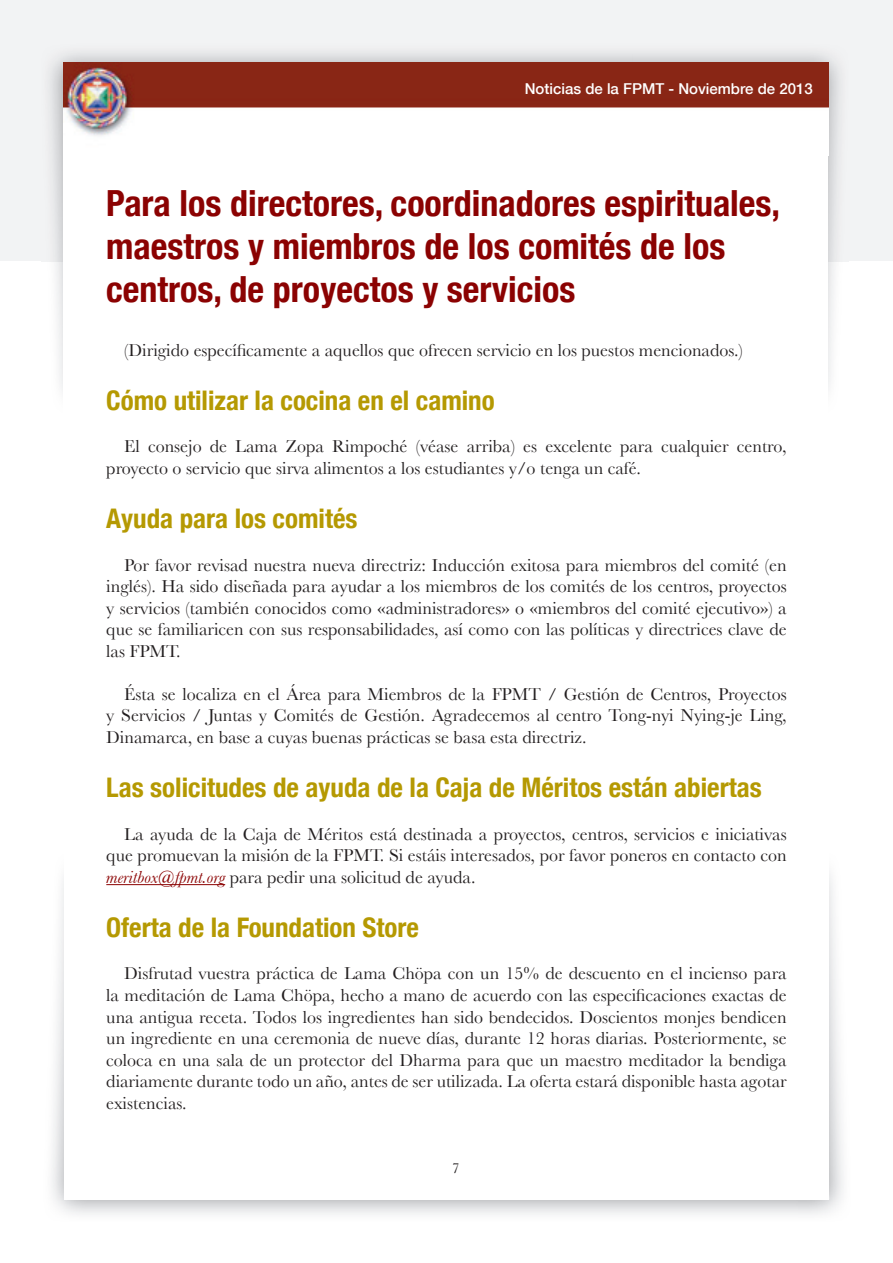
<style>
.page{position:relative;width:893px;height:1263px;background:#fff}
.page>*{position:absolute;margin:0;border:0;box-sizing:border-box;transform-origin:0 0}
.Text_title_no_rule_a{font:700 condensed 36px/43.2px "Helvetica Neue";color:#8b0202}
.Text_title_sub1{font:700 condensed 27px "Helvetica Neue";color:#b59902}
.t1{font:18px/21.6px "Baskerville";color:#231f20;text-align:justify}
.t2{font:500 15px "Helvetica Neue";color:#fff}
.t3{font:15px "Baskerville";color:#231f20}
.s1{font-style:italic;color:#8b0202}
</style>
<div class="page">
<div style="left:0;top:0;width:893px;height:261px;background:#f2f3f4"></div>
<img style="left:41px;top:53px;width:807px;height:338px">
<div style="left:63px;top:64px;width:765px;height:418px;background:#fff"></div>
<img style="left:63px;top:62px;width:765px;height:74px">
<hr style="left:106px;top:884px;width:119px;height:1px;background:#8b0202">
<p class="t2" style="left:525px;top:80px;width:289px">Noticias de la FPMT - Noviembre de 2013</p>
<p class="Text_title_no_rule_a" style="left:106px;top:181px;width:675px">Para los directores, coordinadores espirituales, maestros y miembros de los comités de los centros, de proyectos y servicios</p>
<p class="t1" style="left:124px;top:339px;width:620px">(Dirigido específicamente a aquellos que ofrecen servicio en los puestos mencionados.)</p>
<p class="Text_title_sub1" style="left:106px;top:384px;width:390px">Cómo utilizar la cocina en el camino</p>
<p class="t1" style="left:106px;top:436px;width:682px;text-indent:18px">El consejo de Lama Zopa Rimpoché (véase arriba) es excelente para cualquier centro, proyecto o servicio que sirva alimentos a los estudiantes y/o tenga un café.</p>
<p class="Text_title_sub1" style="left:106px;top:502px;width:253px">Ayuda para los comités</p>
<p class="t1" style="left:106px;top:554px;width:682px;text-indent:18px">Por favor revisad nuestra nueva directriz: Inducción exitosa para miembros del comité (en inglés). Ha sido diseñada para ayudar a los miembros de los comités de los centros, proyectos y servicios (también conocidos como «administradores» o «miembros del comité ejecutivo») a que se familiaricen con sus responsabilidades, así como con las políticas y directrices clave de las FPMT.</p>
<p class="t1" style="left:106px;top:683px;width:682px;text-indent:18px">Ésta se localiza en el Área para Miembros de la FPMT / Gestión de Centros, Proyectos y Servicios / Juntas y Comités de Gestión. Agradecemos al centro Tong-nyi Nying-je Ling, Dinamarca, en base a cuyas buenas prácticas se basa esta directriz.</p>
<p class="Text_title_sub1" style="left:106px;top:771px;width:657px">Las solicitudes de ayuda de la Caja de Méritos están abiertas</p>
<p class="t1" style="left:106px;top:823px;width:682px;text-indent:18px">La ayuda de la Caja de Méritos está destinada a proyectos, centros, servicios e iniciativas que promuevan la misión de la FPMT. Si estáis interesados, por favor poneros en contacto con <span class="s1">meritbox@fpmt.org</span> para pedir una solicitud de ayuda.</p>
<p class="Text_title_sub1" style="left:106px;top:910px;width:314px">Oferta de la Foundation Store</p>
<p class="t1" style="left:106px;top:962px;width:682px;text-indent:18px">Disfrutad vuestra práctica de Lama Chöpa con un 15% de descuento en el incienso para la meditación de Lama Chöpa, hecho a mano de acuerdo con las especificaciones exactas de una antigua receta. Todos los ingredientes han sido bendecidos. Doscientos monjes bendicen un ingrediente en una ceremonia de nueve días, durante 12 horas diarias. Posteriormente, se coloca en una sala de un protector del Dharma para que un maestro meditador la bendiga diariamente durante todo un año, antes de ser utilizada. La oferta estará disponible hasta agotar existencias.</p>
<p class="t3" style="left:452px;top:1160px;width:9px">7</p>
</div>
